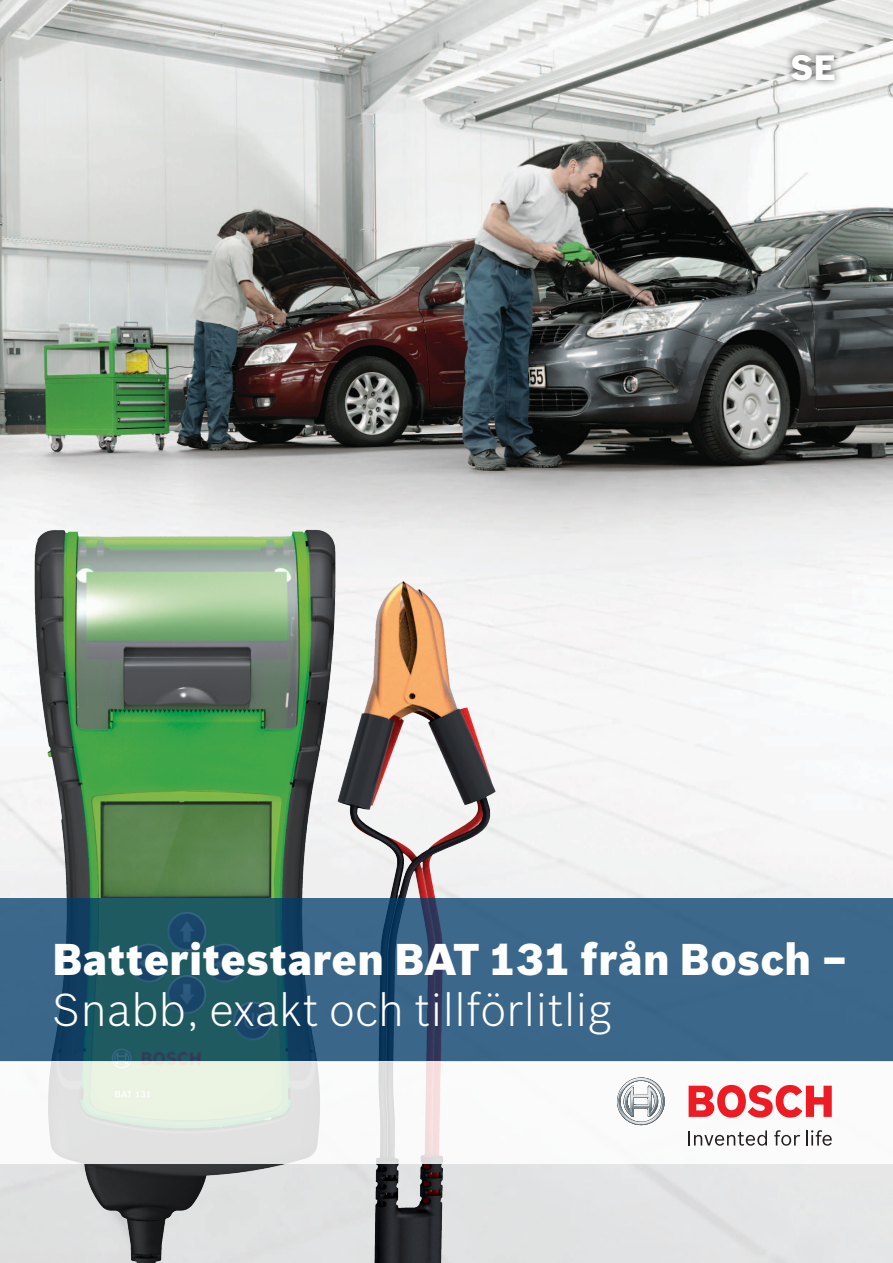
<style>
.page{position:relative;width:893px;height:1263px;background:#fff}
.page>*{position:absolute;margin:0;border:0;box-sizing:border-box;transform-origin:0 0}
.t1{font:300 45px "Bosch Sans";letter-spacing:.01em;color:#fff}
.t2{font:900 43.5px "Bosch Sans";letter-spacing:.01em;color:#fff}
.t3{font:900 34.5px "Bosch Sans";color:#fff}
</style>
<div class="page">
<img style="left:0;top:0;width:893px;height:1263px">
<img style="left:0;top:526px;width:334px;height:737px">
<img style="left:334px;top:526px;width:180px;height:737px">
<svg style="left:0;top:898px;width:893px;height:163px;background:#315f7d"></svg>
<svg style="left:0;top:1061px;width:893px;height:102px"></svg>
<svg style="left:617px;top:1077px;width:48px;height:48px"></svg>
<svg style="left:689px;top:1130px;width:78px;height:16px"></svg>
<svg style="left:774px;top:1130px;width:26px;height:16px"></svg>
<svg style="left:806px;top:1130px;width:26px;height:16px"></svg>
<svg style="left:689px;top:1085px;width:143px;height:33px"></svg>
<div style="left:784px;top:46px;width:59px;height:42px;background:#231f20;opacity:.75"></div>
<p class="t3" style="left:791px;top:46px;width:47px">SE</p>
<p class="t2" style="left:52px;top:933px;width:797px">Batteritestaren BAT 131 från Bosch –</p>
<p class="t1" style="left:52px;top:983px;width:561px">Snabb, exakt och tillförlitlig</p>
</div>
